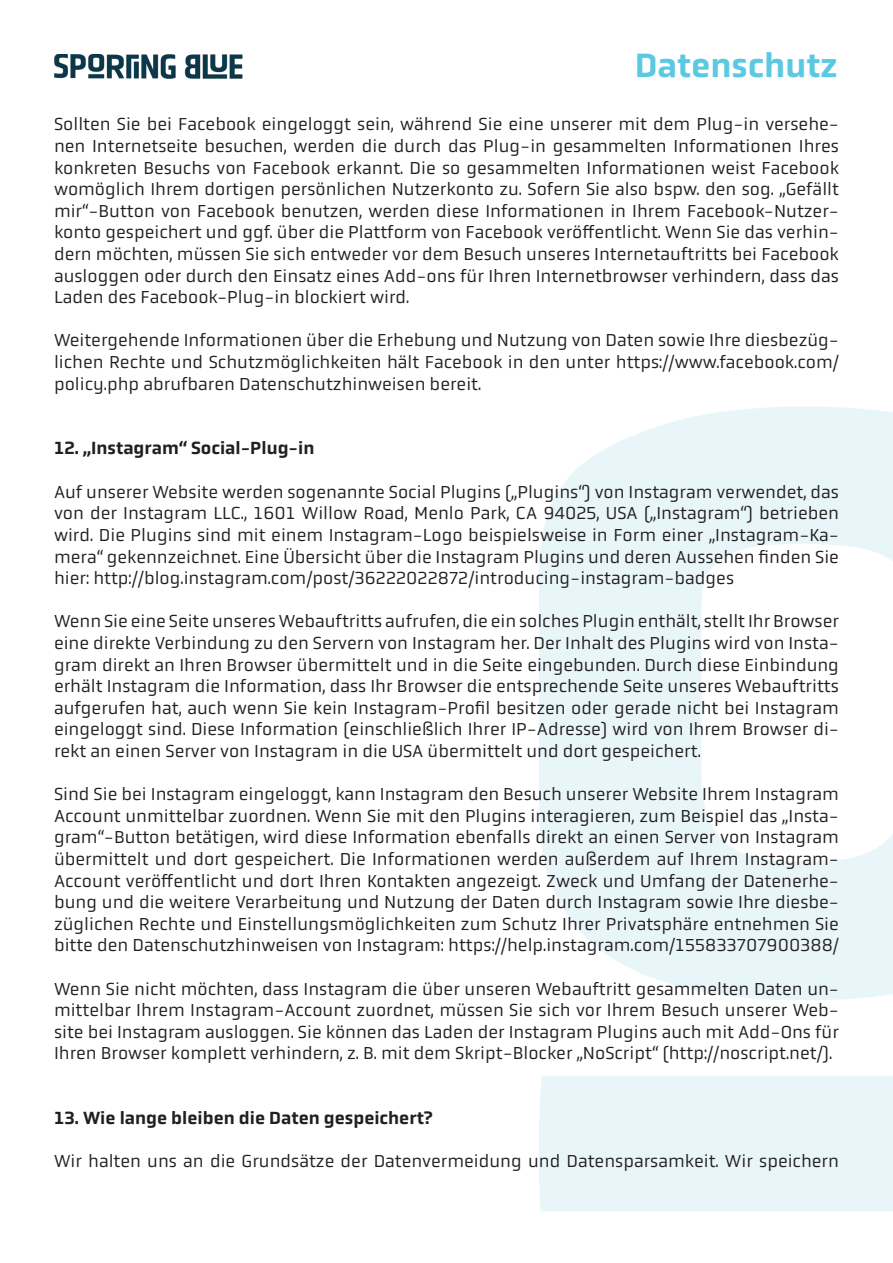
<style>
.page{position:relative;width:893px;height:1263px;background:#fff}
.page>*{position:absolute;margin:0;border:0;box-sizing:border-box;transform-origin:0 0}
.t1{font:500 34.5px "Obvia";color:#5bc9e1}
.t2{font:18px/21.6px "Obvia";color:#231f20;text-align:justify}
.t3{font:500 18px "Obvia";color:#231f20}
</style>
<div class="page">
<img style="left:54px;top:54px;width:189px;height:25px">
<h1 class="t1" style="left:635px;top:45px;width:204px">Datenschutz</h1>
<p class="t2" style="left:54px;top:114px;width:786px">Sollten Sie bei Facebook eingeloggt sein, während Sie eine unserer mit dem Plug-in versehe‑ nen Internetseite besuchen, werden die durch das Plug-in gesammelten Informationen Ihres konkreten Besuchs von Facebook erkannt. Die so gesammelten Informationen weist Facebook womöglich Ihrem dortigen persönlichen Nutzerkonto zu. Sofern Sie also bspw. den sog. „Gefällt mir“-Button von Facebook benutzen, werden diese Informationen in Ihrem Facebook-Nutzer‑ konto gespeichert und ggf. über die Plattform von Facebook veröffentlicht. Wenn Sie das verhin‑ dern möchten, müssen Sie sich entweder vor dem Besuch unseres Internetauftritts bei Facebook ausloggen oder durch den Einsatz eines Add-ons für Ihren Internetbrowser verhindern, dass das Laden des Facebook-Plug-in blockiert wird.</p>
<p class="t2" style="left:54px;top:330px;width:786px">Weitergehende Informationen über die Erhebung und Nutzung von Daten sowie Ihre diesbezüg‑ lichen Rechte und Schutzmöglichkeiten hält Facebook in den unter https://www.facebook.com/ policy.php abrufbaren Datenschutzhinweisen bereit.</p>
<p class="t3" style="left:54px;top:438px;width:262px">12. „Instagram“ Social-Plug-in</p>
<p class="t2" style="left:54px;top:481px;width:786px">Auf unserer Website werden sogenannte Social Plugins („Plugins“) von Instagram verwendet, das von der Instagram LLC., 1601 Willow Road, Menlo Park, CA 94025, USA („Instagram“) betrieben wird. Die Plugins sind mit einem Instagram-Logo beispielsweise in Form einer „Instagram-Ka‑ mera“ gekennzeichnet. Eine Übersicht über die Instagram Plugins und deren Aussehen finden Sie hier: http://blog.instagram.com/post/36222022872/introducing- instagram- badges</p>
<p class="t2" style="left:54px;top:610px;width:786px">Wenn Sie eine Seite unseres Webauftritts aufrufen, die ein solches Plugin enthält, stellt Ihr Browser eine direkte Verbindung zu den Servern von Instagram her. Der Inhalt des Plugins wird von Insta‑ gram direkt an Ihren Browser übermittelt und in die Seite eingebunden. Durch diese Einbindung erhält Instagram die Information, dass Ihr Browser die entsprechende Seite unseres Webauftritts aufgerufen hat, auch wenn Sie kein Instagram-Profil besitzen oder gerade nicht bei Instagram eingeloggt sind. Diese Information (einschließlich Ihrer IP-Adresse) wird von Ihrem Browser di‑ rekt an einen Server von Instagram in die USA übermittelt und dort gespeichert.</p>
<p class="t2" style="left:54px;top:783px;width:786px;text-align:left">Sind Sie bei Instagram eingeloggt, kann Instagram den Besuch unserer Website Ihrem Instagram Account unmittelbar zuordnen. Wenn Sie mit den Plugins interagieren, zum Beispiel das „Insta‑ gram“-Button betätigen, wird diese Information ebenfalls direkt an einen Server von Instagram übermittelt und dort gespeichert. Die Informationen werden außerdem auf Ihrem Instagram-Account veröffentlicht und dort Ihren Kontakten angezeigt. Zweck und Umfang der Datenerhe‑ bung und die weitere Verarbeitung und Nutzung der Daten durch Instagram sowie Ihre diesbe‑ züglichen Rechte und Einstellungsmöglichkeiten zum Schutz Ihrer Privatsphäre entnehmen Sie bitte den Datenschutzhinweisen von Instagram: https://help.instagram.com/155833707900388/</p>
<p class="t2" style="left:54px;top:978px;width:786px">Wenn Sie nicht möchten, dass Instagram die über unseren Webauftritt gesammelten Daten un‑ mittelbar Ihrem Instagram-Account zuordnet, müssen Sie sich vor Ihrem Besuch unserer Web‑ site bei Instagram ausloggen. Sie können das Laden der Instagram Plugins auch mit Add-Ons für Ihren Browser komplett verhindern, z. B. mit dem Skript- Blocker „NoScript“ (http://noscript.net/).</p>
<p class="t3" style="left:54px;top:1107px;width:381px">13. Wie lange bleiben die Daten gespeichert?</p>
<p class="t2" style="left:54px;top:1150px;width:786px">Wir halten uns an die Grundsätze der Datenvermeidung und Datensparsamkeit. Wir speichern</p>
</div>
